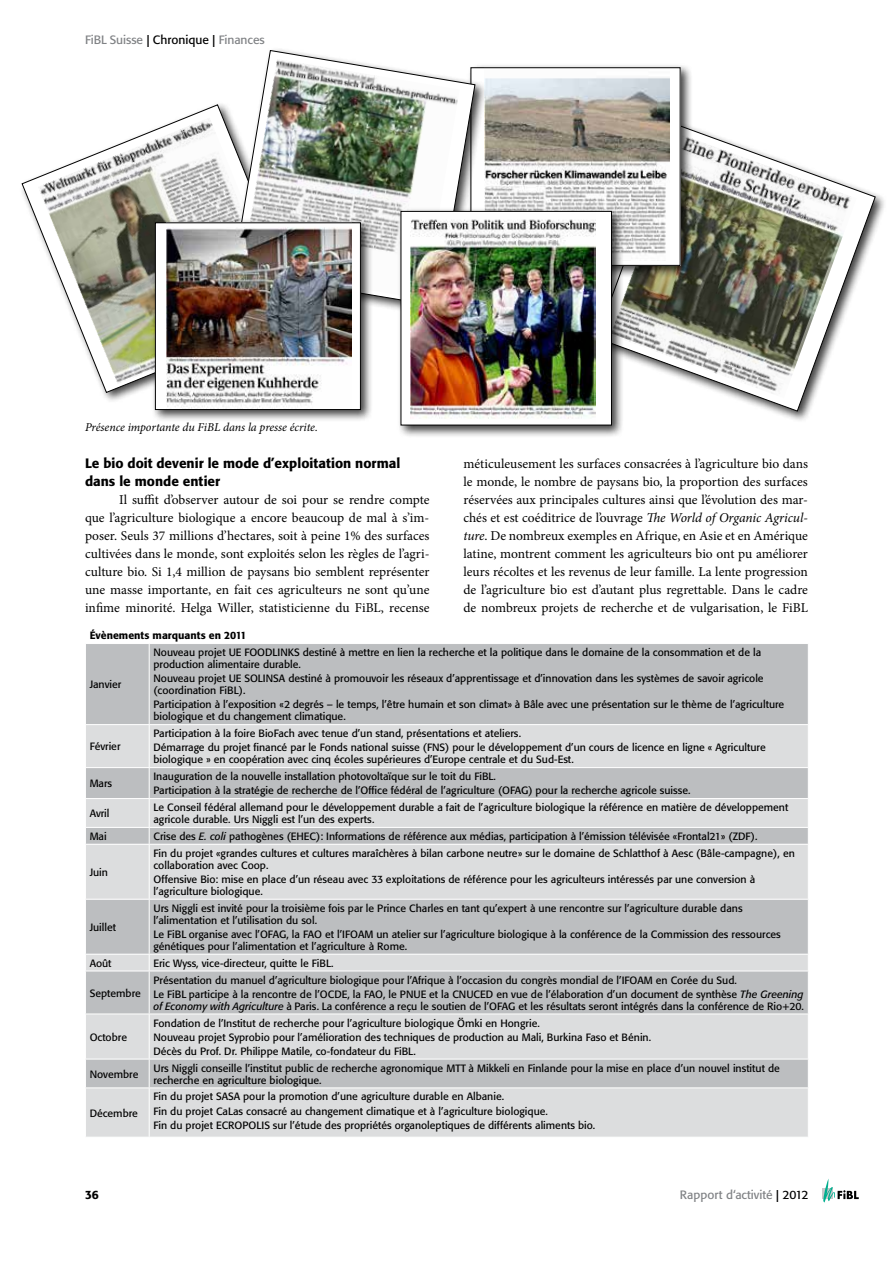
<style>
.page{position:relative;width:893px;height:1263px;background:#fff}
.page>*{position:absolute;margin:0;border:0;box-sizing:border-box;transform-origin:0 0}
.t1{font:13.5px/18px "Minion Pro";color:#000;text-align:justify}
.t2{font:500 13.5px/18px "Formata BQ";color:#000}
.t3{font:12px "Formata BQ";color:#808285}
.t4{font:italic 12px "Minion Pro";letter-spacing:-.01em;color:#000}
.t5{font:500 12px "Formata BQ";color:#000}
.t6{font:10.5px/12px "Formata BQ";color:#000}
.t7{font:500 10.5px "Formata BQ";color:#000}
.s1{font-weight:500;color:#000}
.s2{color:#000}
.s3{font-style:italic}
</style>
<div class="page">
<div style="left:822px;top:1188px;width:11px;height:11px;background:#c7c8ca"></div>
<svg style="left:823px;top:1179px;width:36px;height:23px"></svg>
<div style="left:594px;top:121px;width:293px;height:302px;background:#000;opacity:.75"></div>
<svg style="left:624px;top:123px;width:252px;height:288px"></svg>
<div style="left:19px;top:102px;width:295px;height:302px;background:#000;opacity:.75"></div>
<svg style="left:22px;top:104px;width:208px;height:289px"></svg>
<div style="left:467px;top:64px;width:226px;height:214px;background:#000;opacity:.75"></div>
<div style="left:471px;top:68px;width:209px;height:197px;background:#fff"></div>
<img style="left:487px;top:77px;width:182px;height:177px">
<div style="left:230px;top:47px;width:257px;height:271px;background:#000;opacity:.75"></div>
<img style="left:233px;top:50px;width:242px;height:257px">
<div style="left:151px;top:219px;width:222px;height:203px;background:#000;opacity:.75"></div>
<div style="left:155px;top:223px;width:205px;height:186px;background:#fff"></div>
<img style="left:166px;top:227px;width:185px;height:181px">
<div style="left:155px;top:223px;width:206px;height:187px;border:1px solid #000"></div>
<div style="left:397px;top:207px;width:227px;height:231px;background:#000;opacity:.75"></div>
<div style="left:401px;top:211px;width:210px;height:214px;background:#fff"></div>
<img style="left:411px;top:219px;width:185px;height:200px">
<div style="left:401px;top:211px;width:211px;height:214px;border:1px solid #000"></div>
<div style="left:86px;top:644px;width:722px;height:80px;background:#bcbec0"></div>
<svg style="left:86px;top:725px;width:722px;height:412px;background:#cfd0d1"></svg>
<hr style="left:149px;top:644px;width:1px;height:80px;background:#fff">
<hr style="left:149px;top:725px;width:1px;height:42px;background:#fff">
<hr style="left:85px;top:767px;width:64px;height:1px;background:#fff">
<hr style="left:149px;top:767px;width:660px;height:1px;background:#fff">
<hr style="left:149px;top:768px;width:1px;height:30px;background:#fff">
<hr style="left:85px;top:798px;width:64px;height:1px;background:#fff">
<hr style="left:149px;top:798px;width:660px;height:1px;background:#fff">
<hr style="left:85px;top:827px;width:64px;height:1px;background:#fff">
<hr style="left:149px;top:827px;width:660px;height:1px;background:#fff">
<svg style="left:149px;top:799px;width:1px;height:45px"></svg>
<hr style="left:85px;top:844px;width:64px;height:1px;background:#fff">
<hr style="left:149px;top:844px;width:660px;height:1px;background:#fff">
<hr style="left:149px;top:845px;width:1px;height:54px;background:#fff">
<hr style="left:85px;top:899px;width:64px;height:1px;background:#fff">
<hr style="left:149px;top:899px;width:660px;height:1px;background:#fff">
<hr style="left:149px;top:899px;width:1px;height:55px;background:#fff">
<hr style="left:85px;top:954px;width:64px;height:1px;background:#fff">
<hr style="left:149px;top:954px;width:660px;height:1px;background:#fff">
<svg style="left:149px;top:955px;width:1px;height:16px"></svg>
<hr style="left:85px;top:971px;width:64px;height:1px;background:#fff">
<hr style="left:149px;top:971px;width:660px;height:1px;background:#fff">
<hr style="left:149px;top:971px;width:1px;height:42px;background:#fff">
<hr style="left:85px;top:1013px;width:64px;height:1px;background:#fff">
<hr style="left:149px;top:1013px;width:660px;height:1px;background:#fff">
<hr style="left:149px;top:1014px;width:1px;height:45px;background:#fff">
<hr style="left:85px;top:1059px;width:64px;height:1px;background:#fff">
<hr style="left:149px;top:1059px;width:660px;height:1px;background:#fff">
<svg style="left:149px;top:1059px;width:1px;height:28px"></svg>
<hr style="left:85px;top:1087px;width:64px;height:1px;background:#fff">
<hr style="left:149px;top:1087px;width:660px;height:1px;background:#fff">
<hr style="left:149px;top:1088px;width:1px;height:49px;background:#fff">
<p class="t3" style="left:85px;top:32px;width:181px">FiBL Suisse <span class="s1">|</span> <span class="s2">Chronique</span> <span class="s1">|</span> Finances</p>
<p class="t4" style="left:85px;top:419px;width:234px">Présence importante du FiBL dans la presse écrite.</p>
<p class="t2" style="left:85px;top:454px;width:317px">Le bio doit devenir le mode d’exploitation normal dans le monde entier</p>
<p class="t1" style="left:85px;top:490px;width:346px;text-indent:34px">Il suffit d’observer autour de soi pour se rendre compte que l’agriculture biologique a encore beaucoup de mal à s’im&shy;poser. Seuls 37 millions d’hectares, soit à peine 1% des surfaces cultivées dans le monde, sont exploités selon les règles de l’agri&shy;culture bio. Si 1,4 million de paysans bio semblent représenter une masse importante, en fait ces agriculteurs ne sont qu’une infime minorité. Helga Willer, statisticienne du FiBL, recense</p>
<p class="t1" style="left:463px;top:454px;width:346px">méticuleusement les surfaces consacrées à l’agriculture bio dans le monde, le nombre de paysans bio, la proportion des surfaces réservées aux principales cultures ainsi que l’évolution des mar&shy;chés et est coéditrice de l’ouvrage <span class="s3">The World of Organic Agricul&shy;ture</span>. De nombreux exemples en Afrique, en Asie et en Amérique latine, montrent comment les agriculteurs bio ont pu améliorer leurs récoltes et les revenus de leur famille. La lente progression de l’agriculture bio est d’autant plus regrettable. Dans le cadre de nombreux projets de recherche et de vulgarisation, le FiBL</p>
<p class="t7" style="left:90px;top:629px;width:159px">Évènements marquants en 2011</p>
<p class="t6" style="left:90px;top:678px;width:33px">Janvier</p>
<p class="t6" style="left:153px;top:646px;width:609px">Nouveau projet UE FOODLINKS destiné à mettre en lien la recherche et la politique dans le domaine de la consommation et de la production alimentaire durable.</p>
<p class="t6" style="left:153px;top:672px;width:612px">Nouveau projet UE SOLINSA destiné à promouvoir les réseaux d’apprentissage et d’innovation dans les systèmes de savoir agricole (coordination FiBL).</p>
<p class="t6" style="left:153px;top:699px;width:632px">Participation à l’exposition «2 degrés – le temps, l’être humain et son climat» à Bâle avec une présentation sur le thème de l’agriculture biologique et du changement climatique.</p>
<p class="t6" style="left:90px;top:740px;width:32px">Février</p>
<p class="t6" style="left:153px;top:726px;width:614px;line-height:14.1px">Participation à la foire BioFach avec tenue d’un stand, présentations et ateliers.<br>Démarrage du projet financé par le Fonds national suisse (FNS) pour le développement d’un cours de licence en ligne « Agriculture</p>
<p class="t6" style="left:153px;top:754px;width:422px">biologique » en coopération avec cinq écoles supérieures d’Europe centrale et du Sud-Est.</p>
<p class="t6" style="left:90px;top:777px;width:24px">Mars</p>
<p class="t6" style="left:153px;top:769px;width:538px;line-height:14.1px">Inauguration de la nouvelle installation photovoltaïque sur le toit du FiBL.<br>Participation à la stratégie de recherche de l’Office fédéral de l’agriculture (OFAG) pour la recherche agricole suisse.</p>
<p class="t6" style="left:90px;top:807px;width:21px">Avril</p>
<p class="t6" style="left:153px;top:801px;width:636px">Le Conseil fédéral allemand pour le développement durable a fait de l’agriculture biologique la référence en matière de développement agricole durable. Urs Niggli est l’un des experts.</p>
<p class="t6" style="left:90px;top:830px;width:19px">Mai</p>
<p class="t6" style="left:153px;top:830px;width:606px">Crise des <span class="s3">E. coli</span> pathogènes (EHEC): Informations de référence aux médias, participation à l’émission télévisée «Frontal21» (ZDF).</p>
<p class="t6" style="left:90px;top:866px;width:20px">Juin</p>
<p class="t6" style="left:153px;top:847px;width:643px">Fin du projet «grandes cultures et cultures maraîchères à bilan carbone neutre» sur le domaine de Schlatthof à Aesc (Bâle-campagne), en collaboration avec Coop.</p>
<p class="t6" style="left:153px;top:873px;width:603px">Offensive Bio: mise en place d’un réseau avec 33 exploitations de référence pour les agriculteurs intéressés par une conversion à l’agriculture biologique.</p>
<p class="t6" style="left:90px;top:921px;width:28px">Juillet</p>
<p class="t6" style="left:153px;top:902px;width:591px">Urs Niggli est invité pour la troisième fois par le Prince Charles en tant qu’expert à une rencontre sur l’agriculture durable dans l’alimentation et l’utilisation du sol.</p>
<p class="t6" style="left:153px;top:928px;width:629px">Le FiBL organise avec l’OFAG, la FAO et l’IFOAM un atelier sur l’agriculture biologique à la conférence de la Commission des ressources génétiques pour l’alimentation et l’agriculture à Rome.</p>
<p class="t6" style="left:90px;top:957px;width:23px">Août</p>
<p class="t6" style="left:153px;top:957px;width:181px">Eric Wyss, vice-directeur, quitte le FiBL.</p>
<p class="t6" style="left:90px;top:987px;width:53px">Septembre</p>
<p class="t6" style="left:153px;top:973px;width:652px;line-height:14.1px">Présentation du manuel d’agriculture biologique pour l’Afrique à l’occasion du congrès mondial de l’IFOAM en Corée du Sud.<br>Le FiBL participe à la rencontre de l’OCDE, la FAO, le PNUE et la CNUCED en vue de l’élaboration d’un document de synthèse <span class="s3">The Greening</span></p>
<p class="t6" style="left:153px;top:1000px;width:652px"><span class="s3">of Economy with Agriculture</span> à Paris. La conférence a reçu le soutien de l’OFAG et les résultats seront intégrés dans la conférence de Rio+20.</p>
<p class="t6" style="left:90px;top:1031px;width:39px">Octobre</p>
<p class="t6" style="left:153px;top:1016px;width:499px;line-height:14.1px">Fondation de l’Institut de recherche pour l’agriculture biologique Ömki en Hongrie.<br>Nouveau projet Syprobio pour l’amélioration des techniques de production au Mali, Burkina Faso et Bénin.<br>Décès du Prof. Dr. Philippe Matile, co-fondateur du FiBL.</p>
<p class="t6" style="left:90px;top:1068px;width:50px">Novembre</p>
<p class="t6" style="left:153px;top:1062px;width:628px">Urs Niggli conseille l’institut public de recherche agronomique MTT à Mikkeli en Finlande pour la mise en place d’un nouvel institut de recherche en agriculture biologique.</p>
<p class="t6" style="left:90px;top:1107px;width:50px">Décembre</p>
<p class="t6" style="left:153px;top:1090px;width:443px;line-height:14.1px">Fin du projet SASA pour la promotion d’une agriculture durable en Albanie.<br>Fin du projet CaLas consacré au changement climatique et à l’agriculture biologique.<br>Fin du projet ECROPOLIS sur l’étude des propriétés organoleptiques de différents aliments bio.</p>
<p class="t5" style="left:85px;top:1187px;width:15px">36</p>
<p class="t3" style="left:680px;top:1187px;width:130px">Rapport d‘activité <span class="s1">|</span> <span class="s2">2012</span></p>
</div>
